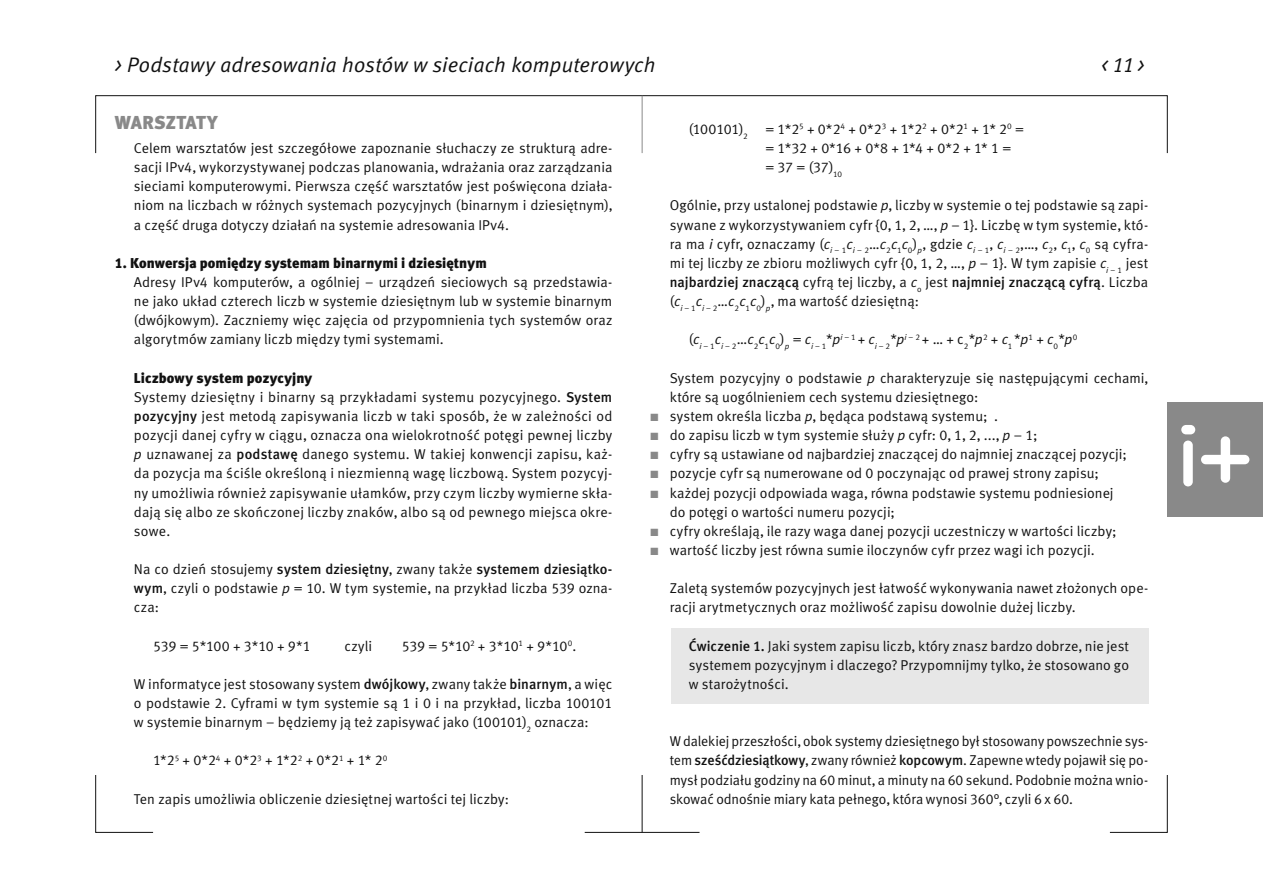
<style>
.page{position:relative;width:1263px;height:893px;background:#fff}
.page>*{position:absolute;margin:0;border:0;box-sizing:border-box;transform-origin:0 0}
.t1{font:italic 21px "Meta Normal CELF";letter-spacing:.01em;color:#111}
.t2{font:18.75px "Meta Black CELF";letter-spacing:.015em;color:#898989}
.t3{font:14.25px/19.2px "Meta Normal CELF";letter-spacing:.01em;color:#111;text-align:justify}
.t4{font:14.25px/19.2px "Meta Normal CELF";letter-spacing:-.02em;color:#111}
.t5{font:8.25px "Meta Normal CELF";color:#111}
.s1{font-family:"Meta Black CELF"}
.s2{font-family:"Meta Medium CELF"}
.s3{font-style:italic}
.s4{color:#898989}
</style>
<div class="page">
<div style="left:1167px;top:402px;width:96px;height:115px;background:#898989"></div>
<div style="left:1183px;top:441px;width:10px;height:45px;background:#fff;border-radius:5px"></div>
<div style="left:1181px;top:425px;width:14px;height:9px;background:#fff;border-radius:5px"></div>
<svg style="left:1201px;top:436px;width:48px;height:47px"></svg>
<hr style="left:585px;top:832px;width:114px;height:1px;background:#111">
<hr style="left:642px;top:775px;width:1px;height:57px;background:#111">
<svg style="left:95px;top:775px;width:59px;height:58px"></svg>
<svg style="left:1109px;top:775px;width:59px;height:58px"></svg>
<div style="left:95px;top:95px;width:1073px;height:58px;border:1px solid #111"></div>
<hr style="left:642px;top:96px;width:1px;height:57px;background:#898989">
<div style="left:671px;top:628px;width:477px;height:75px;background:#e7e7e7"></div>
<p class="t1" style="left:115px;top:57px;width:542px">&gt; Podstawy adresowania hostów w sieciach komputerowych</p>
<p class="t1" style="left:1102px;top:57px;width:44px">&lt; 11 &gt;</p>
<p class="t2" style="left:115px;top:116px;width:104px">WARSZTATY</p>
<p class="t3" style="left:134px;top:140px;width:480px">Celem warsztatów jest szczegółowe zapoznanie słuchaczy ze strukturą adre&shy;sacji IPv4, wykorzystywanej podczas planowania, wdrażania oraz zarządzania sieciami komputerowymi. Pierwsza część warsztatów jest poświęcona działa&shy;niom na liczbach w różnych systemach pozycyjnych (binarnym i dziesiętnym), a część druga dotyczy działań na systemie adresowania IPv4.</p>
<p class="t3" style="left:134px;top:254px;width:480px;text-align:left;text-indent:-19px"><span class="s1">1. Konwersja pomiędzy systemam binarnymi i dziesiętnym<br></span>Adresy IPv4 komputerów, a ogólniej – urządzeń sieciowych są przedstawia&shy;ne jako układ czterech liczb w systemie dziesiętnym lub w systemie binarnym (dwójkowym). Zaczniemy więc zajęcia od przypomnienia tych systemów oraz algorytmów zamiany liczb między tymi systemami.</p>
<p class="t3" style="left:134px;top:369px;width:480px;text-align:left"><span class="s1">Liczbowy system pozycyjny<br></span>Systemy dziesiętny i binarny są przykładami systemu pozycyjnego. <span class="s2">System pozycyjny</span> jest metodą zapisywania liczb w taki sposób, że w zależności od pozycji danej cyfry w ciągu, oznacza ona wielokrotność potęgi pewnej liczby <span class="s3">p</span> uznawanej za <span class="s2">podstawę</span> danego systemu. W takiej konwencji zapisu, każ&shy;da pozycja ma ściśle określoną i niezmienną wagę liczbową. System pozycyj&shy;ny umożliwia również zapisywanie ułamków, przy czym liczby wymierne skła&shy;dają się albo ze skończonej liczby znaków, albo są od pewnego miejsca okre&shy;sowe.</p>
<p class="t3" style="left:134px;top:561px;width:480px">Na co dzień stosujemy <span class="s2">system dziesiętny</span>, zwany także <span class="s2">systemem dziesiątko&shy;wym</span>, czyli o podstawie <span class="s3">p</span> = 10. W tym systemie, na przykład liczba 539 ozna&shy;cza:</p>
<p class="t3" style="left:153px;top:637px;width:159px">539 = 5*100 + 3*10 + 9*1</p>
<p class="t3" style="left:344px;top:637px;width:29px">czyli</p>
<p class="t3" style="left:402px;top:637px;width:176px">539 = 5*10<sup>2</sup> + 3*10<sup>1</sup> + 9*10<sup>0</sup>.</p>
<p class="t3" style="left:134px;top:675px;width:480px">W informatyce jest stosowany system <span class="s2">dwójkowy</span>, zwany także <span class="s2">binarnym</span>, a więc o podstawie 2. Cyframi w tym systemie są 1 i 0 i na przykład, liczba 100101 w systemie binarnym – będziemy ją też zapisywać jako (100101)<sub>2</sub> oznacza:</p>
<p class="t3" style="left:153px;top:752px;width:236px">1*2<sup>5</sup> + 0*2<sup>4</sup> + 0*2<sup>3</sup> + 1*2<sup>2</sup> + 0*2<sup>1</sup> + 1* 2<sup>0</sup></p>
<p class="t3" style="left:134px;top:790px;width:377px">Ten zapis umożliwia obliczenie dziesiętnej wartości tej liczby:</p>
<p class="t4" style="left:765px;top:120px;width:260px;text-indent:-77px">(100101)<sub>2</sub> = 1*2<sup>5</sup> + 0*2<sup>4</sup> + 0*2<sup>3</sup> + 1*2<sup>2</sup> + 0*2<sup>1</sup> + 1* 2<sup>0</sup> = = 1*32 + 0*16 + 0*8 + 1*4 + 0*2 + 1* 1 =<br>= 37 = (37)<sub>10</sub></p>
<p class="t3" style="left:670px;top:197px;width:480px">Ogólnie, przy ustalonej podstawie <span class="s3">p</span>, liczby w systemie o tej podstawie są zapi&shy;sywane z wykorzystywaniem cyfr {0, 1, 2, …, <span class="s3">p</span> – 1}. Liczbę w tym systemie, któ&shy;ra ma <span class="s3">i</span> cyfr, oznaczamy (<span class="s3">c</span><sub>i</sub> <sub>–</sub> <sub>1</sub><span class="s3">c</span><sub>i</sub> <sub>–</sub> <sub>2</sub>…<span class="s3">c</span><sub>2</sub><span class="s3">c</span><sub>1</sub><span class="s3">c</span><sub>0</sub>)<sub>p</sub>, gdzie <span class="s3">c</span><sub>i</sub> <sub>–</sub> <sub>1</sub>, <span class="s3">c</span><sub>i</sub> <sub>–</sub> <sub>2</sub>,…, <span class="s3">c</span><sub>2</sub>, <span class="s3">c</span><sub>1</sub>, <span class="s3">c</span><sub>0</sub> są cyfra&shy;mi tej liczby ze zbioru możliwych cyfr {0, 1, 2, …, <span class="s3">p</span> – 1}. W tym zapisie <span class="s3">c</span><sub>i</sub> <sub>–</sub> <sub>1</sub> jest <span class="s2">najbardziej znaczącą</span> cyfrą tej liczby, a <span class="s3">c</span><sub>o</sub> jest <span class="s2">najmniej znaczącą cyfrą</span>. Liczba (<span class="s3">c</span><sub>i</sub> <sub>–</sub> <sub>1</sub><span class="s3">c</span><sub>i</sub> <sub>–</sub> <sub>2</sub>…<span class="s3">c</span><sub>2</sub><span class="s3">c</span><sub>1</sub><span class="s3">c</span><sub>0</sub>)<sub>p</sub>, ma wartość dziesiętną:</p>
<p class="t5" style="left:689px;top:343px;width:390px"><sup>(</sup><sup>c</sup><span class="s3">i</span> – 1<sup>c</sup><span class="s3">i</span> – 2<sup>…</sup><sup>c</sup>2<sup>c</sup>1<sup>c</sup>0<sup>)</sup><span class="s3">p</span> <sup>=</sup> <sup>c</sup><span class="s3">i</span> – 1<sup>*</sup><sup>p</sup><sup>i</sup> – 1 <sup>+</sup> <sup>c</sup><span class="s3">i</span> – 2<sup>*</sup><sup>p</sup><sup>i</sup> – 2 <sup>+</sup> <sup>…</sup> <sup>+</sup> <sup>c</sup>2<sup>*</sup><sup>p</sup>2 <sup>+</sup> <sup>c</sup>1 <sup>*</sup><sup>p</sup>1 <sup>+</sup> <sup>c</sup>0<sup>*</sup><sup>p</sup>0</p>
<p class="t3" style="left:670px;top:369px;width:480px">System pozycyjny o podstawie <span class="s3">p</span> charakteryzuje się następującymi cechami, które są uogólnieniem cech systemu dziesiętnego:</p>
<p class="t3" style="left:651px;top:407px;width:349px"><span class="s4">■</span> system określa liczba <span class="s3">p</span>, będąca podstawą systemu; .</p>
<p class="t3" style="left:651px;top:427px;width:388px"><span class="s4">■</span> do zapisu liczb w tym systemie służy <span class="s3">p</span> cyfr: 0, 1, 2, ..., <span class="s3">p</span> – 1;</p>
<p class="t3" style="left:651px;top:446px;width:478px"><span class="s4">■</span> cyfry są ustawiane od najbardziej znaczącej do najmniej znaczącej pozycji;</p>
<p class="t3" style="left:651px;top:465px;width:450px"><span class="s4">■</span> pozycje cyfr są numerowane od 0 poczynając od prawej strony zapisu;</p>
<p class="t3" style="left:670px;top:484px;width:445px;text-indent:-19px"><span class="s4">■</span> każdej pozycji odpowiada waga, równa podstawie systemu podniesionej do potęgi o wartości numeru pozycji;</p>
<p class="t3" style="left:651px;top:522px;width:467px"><span class="s4">■</span> cyfry określają, ile razy waga danej pozycji uczestniczy w wartości liczby;</p>
<p class="t3" style="left:651px;top:541px;width:446px"><span class="s4">■</span> wartość liczby jest równa sumie iloczynów cyfr przez wagi ich pozycji.</p>
<p class="t3" style="left:670px;top:580px;width:480px">Zaletą systemów pozycyjnych jest łatwość wykonywania nawet złożonych ope&shy;racji arytmetycznych oraz możliwość zapisu dowolnie dużej liczby.</p>
<p class="t3" style="left:689px;top:637px;width:442px"><span class="s2">Ćwiczenie 1.</span> Jaki system zapisu liczb, który znasz bardzo dobrze, nie jest systemem pozycyjnym i dlaczego? Przypomnijmy tylko, że stosowano go w starożytności.</p>
<p class="t3" style="left:670px;top:733px;width:480px">W dalekiej przeszłości, obok systemy dziesiętnego był stosowany powszechnie sys&shy;tem <span class="s2">sześćdziesiątkowy</span>, zwany również <span class="s2">kopcowym</span>. Zapewne wtedy pojawił się po&shy;mysł podziału godziny na 60 minut, a minuty na 60 sekund. Podobnie można wnio&shy;skować odnośnie miary kata pełnego, która wynosi 360°, czyli 6 x 60.</p>
</div>
